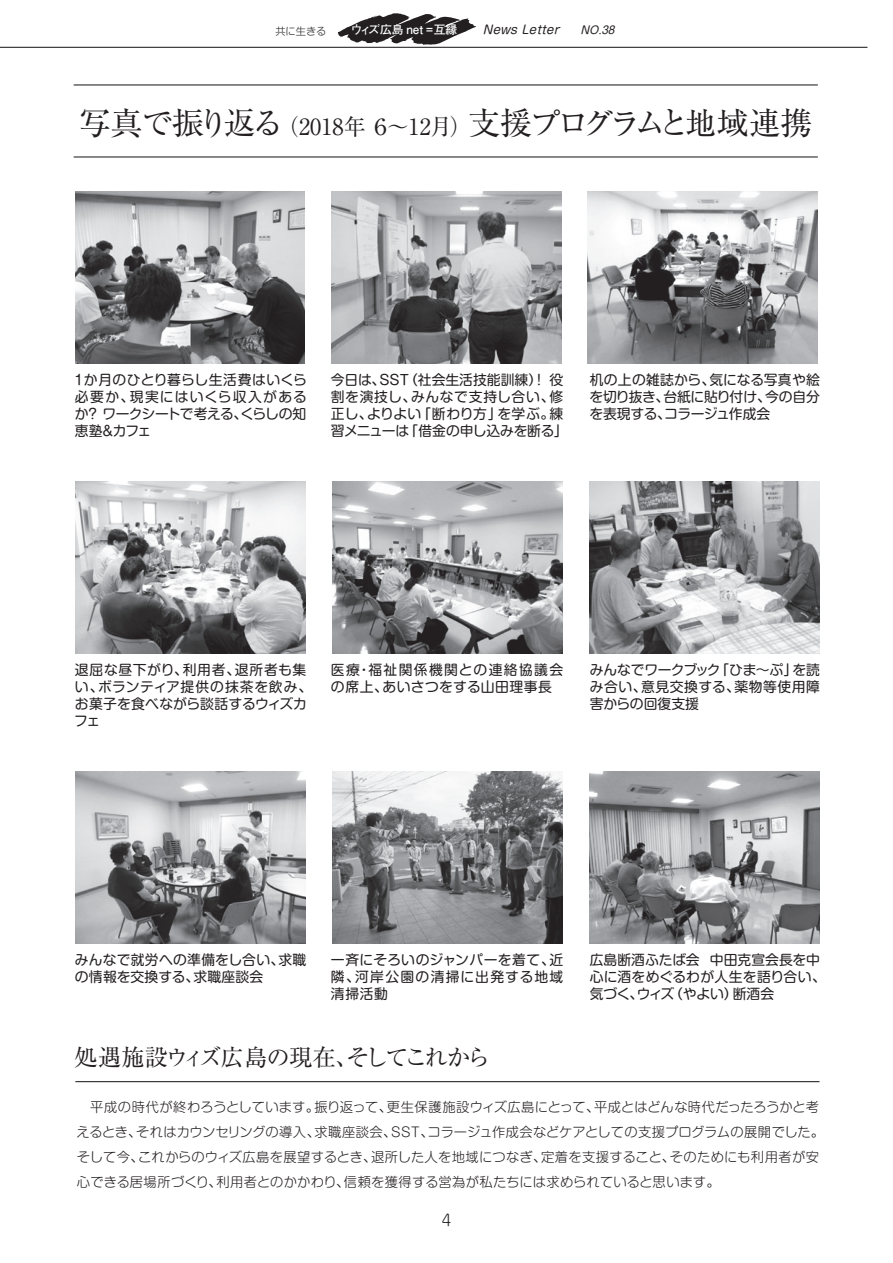
<style>
.page{position:relative;width:893px;height:1263px;background:#fff}
.page>*{position:absolute;margin:0;border:0;box-sizing:border-box;transform-origin:0 0}
.t1{font:31.95px "Ryumin Pro";letter-spacing:-.095em;color:#231f20}
.t2{font:23.4px "Ryumin Pro";letter-spacing:-.065em;color:#231f20}
.t3{font:300 15.45px "Shin M Go Pro";color:#231f20}
.t4{font:13.8px/17px "Shin M Go Pro";letter-spacing:.005em;color:#231f20;text-align:justify}
.t5{font:13.8px/17px "Shin M Go Pro";letter-spacing:.025em;color:#231f20}
.t6{font:13.8px/17px "Shin M Go Pro";letter-spacing:.05em;color:#231f20}
.t7{font:300 13.35px/25px "Shin M Go Pro";letter-spacing:.01em;color:#231f20}
.t8{font:700 11.85px "Futo Go B101 Pro";color:#fff}
.t9{font:italic 11.7px "Shin M Go Pro";color:#231f20}
.t10{font:300 10.2px "Shin M Go Pro";color:#231f20}
.s1{font-size:10.65px}
.s2{font-size:22.35px}
</style>
<div class="page">
<img style="left:75px;top:482px;width:230px;height:172px">
<img style="left:333px;top:482px;width:229px;height:172px">
<img style="left:589px;top:482px;width:230px;height:172px">
<img style="left:75px;top:192px;width:230px;height:172px">
<img style="left:332px;top:192px;width:230px;height:172px">
<img style="left:588px;top:192px;width:229px;height:172px">
<img style="left:75px;top:772px;width:230px;height:172px">
<img style="left:333px;top:772px;width:229px;height:172px">
<img style="left:589px;top:772px;width:230px;height:172px">
<hr style="left:74px;top:84px;width:744px;height:1px;background:#231f20">
<hr style="left:74px;top:156px;width:744px;height:1px;background:#231f20">
<hr style="left:75px;top:1081px;width:744px;height:1px;background:#231f20">
<hr style="left:0;top:47px;width:867px;height:1px;background:#231f20">
<svg style="left:338px;top:13px;width:138px;height:32px"></svg>
<p class="t10" style="left:275px;top:23px;width:53px">共に生きる</p>
<p class="t8" style="left:351px;top:21px;width:108px">ウィズ広島 net ＝互縁</p>
<p class="t9" style="left:483px;top:21px;width:136px">News Letter　 <span class="s1">NO.38</span></p>
<h1 class="t1" style="left:79px;top:97px;width:735px">写真で振り返る <span class="s2">（2018年 ６～12月）</span>支援プログラムと地域連携</h1>
<p class="t4" style="left:72px;top:370px;width:236px">１か月のひとり暮らし生活費はいくら必要か、現実にはいくら収入があるか？ ワークシートで考える、くらしの知恵塾＆カフェ</p>
<p class="t4" style="left:331px;top:370px;width:238px;text-align:left">今日は、SST（社会生活技能訓練）！ 役割を演技し、みんなで支持し合い、修正し、よりよい「断わり方」を学ぶ。練習メニューは「借金の申し込みを断る」</p>
<p class="t4" style="left:589px;top:370px;width:232px">机の上の雑誌から、気になる写真や絵を切り抜き、台紙に貼り付け、今の自分を表現する、コラージュ作成会</p>
<p class="t5" style="left:74px;top:660px;width:240px">退屈な昼下がり、利用者、退所者も集い、ボランティア提供の抹茶を飲み、お菓子を食べながら談話するウィズカフェ</p>
<p class="t6" style="left:331px;top:660px;width:234px">医療・福祉関係機関との連絡協議会の席上、あいさつをする山田理事長</p>
<p class="t4" style="left:590px;top:660px;width:232px">みんなでワークブック「ひま～ぷ」を読み合い、意見交換する、薬物等使用障害からの回復支援</p>
<p class="t4" style="left:75px;top:950px;width:233px">みんなで就労への準備をし合い、求職の情報を交換する、求職座談会</p>
<p class="t4" style="left:331px;top:950px;width:234px">一斉にそろいのジャンパーを着て、近隣、河岸公園の清掃に出発する地域清掃活動</p>
<p class="t4" style="left:590px;top:950px;width:238px;text-align:left">広島断酒ふたば会 中田克宣会長を中心に酒をめぐるわが人生を語り合い、気づく、ウィズ（やよい）断酒会</p>
<h2 class="t2" style="left:74px;top:1039px;width:417px">処遇施設ウィズ広島の現在、そしてこれから</h2>
<p class="t7" style="left:76px;top:1093px;width:749px;text-indent:14px">平成の時代が終わろうとしています。振り返って、更生保護施設ウィズ広島にとって、平成とはどんな時代だったろうかと考えるとき、それはカウンセリングの導入、求職座談会、SST、コラージュ作成会などケアとしての支援プログラムの展開でした。そして今、これからのウィズ広島を展望するとき、退所した人を地域につなぎ、定着を支援すること、そのためにも利用者が安心できる居場所づくり、利用者とのかかわり、信頼を獲得する営為が私たちには求められていると思います。</p>
<p class="t3" style="left:442px;top:1208px;width:11px">4</p>
</div>
